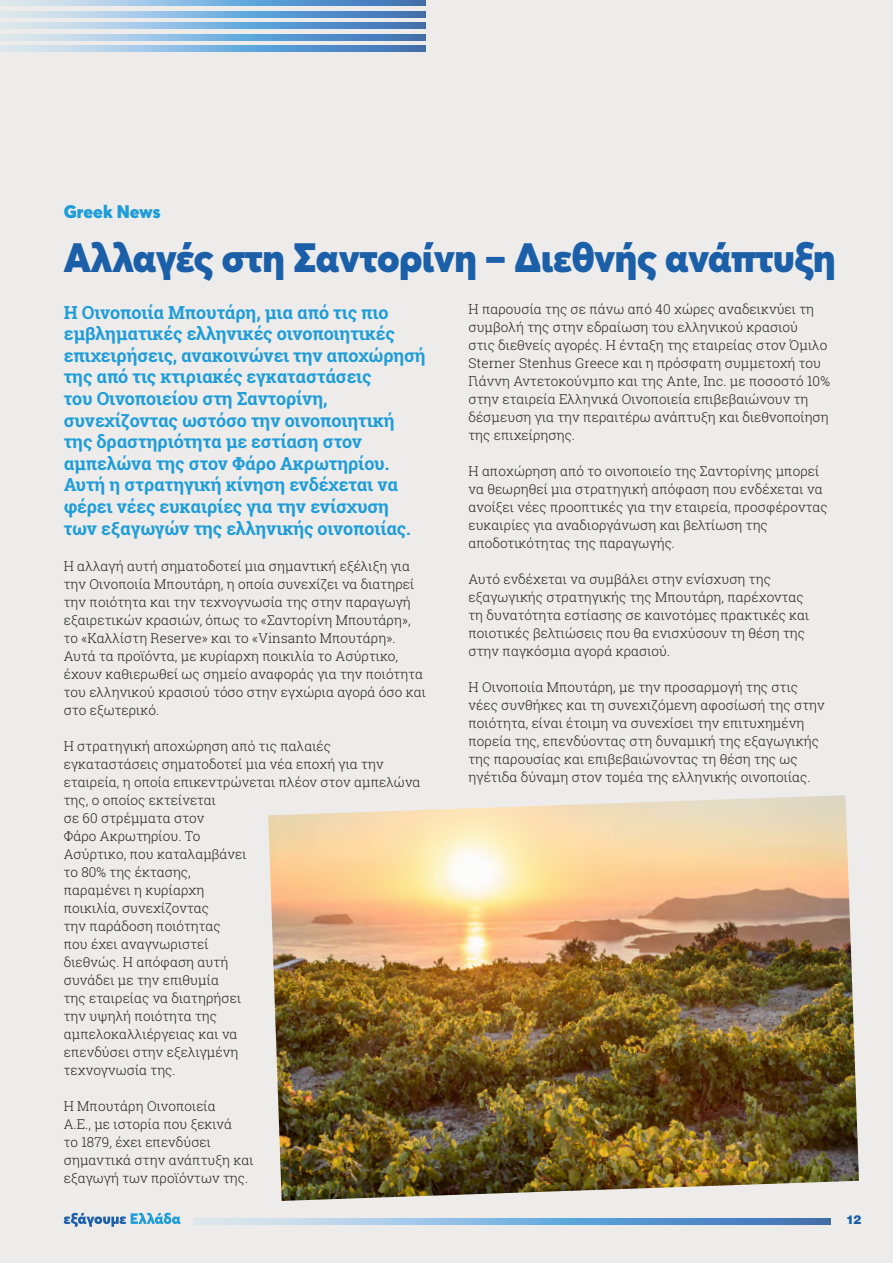
<style>
.page{position:relative;width:893px;height:1263px;background:#edeceb}
.page>*{position:absolute;margin:0;border:0;box-sizing:border-box;transform-origin:0 0}
.t1{font:900 40.5px "Averta";letter-spacing:-.01em;color:#1b5fa9}
.t2{font:700 18px/21.6px "Roboto Slab";letter-spacing:-.01em;color:#1e9dd8}
.t3{font:900 18px "Averta";color:#1e9dd8}
.t4{font:300 13.5px/18px "Roboto Slab";letter-spacing:.005em;color:#231f20}
.t5{font:900 12px "UB Helvetica";color:#1b5fa9}
</style>
<div class="page">
<svg style="left:0;top:0;width:426px;height:6px;background:#83b0d9"></svg>
<svg style="left:0;top:23px;width:426px;height:6px;background:#83b0d9"></svg>
<svg style="left:0;top:46px;width:426px;height:5px;background:#83b0d9"></svg>
<svg style="left:0;top:11px;width:426px;height:6px;background:#83b0d9"></svg>
<svg style="left:0;top:34px;width:426px;height:6px;background:#83b0d9"></svg>
<svg style="left:64px;top:1213px;width:117px;height:14px"></svg>
<svg style="left:194px;top:1219px;width:637px;height:5px;background:#83b0d9"></svg>
<img style="left:268px;top:795px;width:591px;height:406px">
<h2 class="t3" style="left:64px;top:200px;width:98px">Greek News</h2>
<h1 class="t1" style="left:64px;top:232px;width:773px">Αλλαγές στη Σαντορίνη – Διεθνής ανάπτυξη</h1>
<p class="t2" style="left:64px;top:301px;width:364px">Η Οινοποιία Μπουτάρη, μια από τις πιο εμβληματικές ελληνικές οινοποιητικές επιχειρήσεις, ανακοινώνει την αποχώρησή της από τις κτιριακές εγκαταστάσεις<br>του Οινοποιείου στη Σαντορίνη, συνεχίζοντας ωστόσο την οινοποιητική της δραστηριότητα με εστίαση στον αμπελώνα της στον Φάρο Ακρωτηρίου.<br>Αυτή η στρατηγική κίνηση ενδέχεται να φέρει νέες ευκαιρίες για την ενίσχυση των εξαγωγών της ελληνικής οινοποιίας.</p>
<p class="t4" style="left:64px;top:556px;width:364px">Η αλλαγή αυτή σηματοδοτεί μια σημαντική εξέλιξη για την Οινοποιία Μπουτάρη, η οποία συνεχίζει να διατηρεί την ποιότητα και την τεχνογνωσία της στην παραγωγή εξαιρετικών κρασιών, όπως το «Σαντορίνη Μπουτάρη», το «Καλλίστη Reserve» και το «Vinsanto Μπουτάρη».<br>Αυτά τα προϊόντα, με κυρίαρχη ποικιλία το Ασύρτικο, έχουν καθιερωθεί ως σημείο αναφοράς για την ποιότητα του ελληνικού κρασιού τόσο στην εγχώρια αγορά όσο και στο εξωτερικό.</p>
<p class="t4" style="left:64px;top:736px;width:358px">Η στρατηγική αποχώρηση από τις παλαιές εγκαταστάσεις σηματοδοτεί μια νέα εποχή για την εταιρεία, η οποία επικεντρώνεται πλέον στον αμπελώνα της, ο οποίος εκτείνεται<br>σε 60 στρέμματα στον<br>Φάρο Ακρωτηρίου. Το<br>Ασύρτικο, που καταλαμβάνει<br>το 80% της έκτασης,<br>παραμένει η κυρίαρχη<br>ποικιλία, συνεχίζοντας<br>την παράδοση ποιότητας<br>που έχει αναγνωριστεί<br>διεθνώς. Η απόφαση αυτή<br>συνάδει με την επιθυμία<br>της εταιρείας να διατηρήσει<br>την υψηλή ποιότητα της<br>αμπελοκαλλιέργειας και να<br>επενδύσει στην εξελιγμένη<br>τεχνογνωσία της.</p>
<p class="t4" style="left:64px;top:1096px;width:191px">Η Μπουτάρη Οινοποιεία<br>Α.Ε., με ιστορία που ξεκινά<br>το 1879, έχει επενδύσει σημαντικά στην ανάπτυξη και εξαγωγή των προϊόντων της.</p>
<p class="t4" style="left:468px;top:300px;width:363px">Η παρουσία της σε πάνω από 40 χώρες αναδεικνύει τη συμβολή της στην εδραίωση του ελληνικού κρασιού<br>στις διεθνείς αγορές. Η ένταξη της εταιρείας στον Όμιλο Sterner Stenhus Greece και η πρόσφατη συμμετοχή του Γιάννη Αντετοκούνμπο και της Ante, Inc. με ποσοστό 10% στην εταιρεία Ελληνικά Οινοποιεία επιβεβαιώνουν τη δέσμευση για την περαιτέρω ανάπτυξη και διεθνοποίηση της επιχείρησης.</p>
<p class="t4" style="left:468px;top:462px;width:361px">Η αποχώρηση από το οινοποιείο της Σαντορίνης μπορεί να θεωρηθεί μια στρατηγική απόφαση που ενδέχεται να ανοίξει νέες προοπτικές για την εταιρεία, προσφέροντας ευκαιρίες για αναδιοργάνωση και βελτίωση της αποδοτικότητας της παραγωγής.</p>
<p class="t4" style="left:468px;top:570px;width:342px">Αυτό ενδέχεται να συμβάλει στην ενίσχυση της εξαγωγικής στρατηγικής της Μπουτάρη, παρέχοντας τη δυνατότητα εστίασης σε καινοτόμες πρακτικές και ποιοτικές βελτιώσεις που θα ενισχύσουν τη θέση της στην παγκόσμια αγορά κρασιού.</p>
<p class="t4" style="left:468px;top:677px;width:358px">Η Οινοποιία Μπουτάρη, με την προσαρμογή της στις νέες συνθήκες και τη συνεχιζόμενη αφοσίωσή της στην ποιότητα, είναι έτοιμη να συνεχίσει την επιτυχημένη πορεία της, επενδύοντας στη δυναμική της εξαγωγικής της παρουσίας και επιβεβαιώνοντας τη θέση της ως ηγέτιδα δύναμη στον τομέα της ελληνικής οινοποιίας.</p>
<p class="t5" style="left:846px;top:1212px;width:17px">12</p>
</div>
